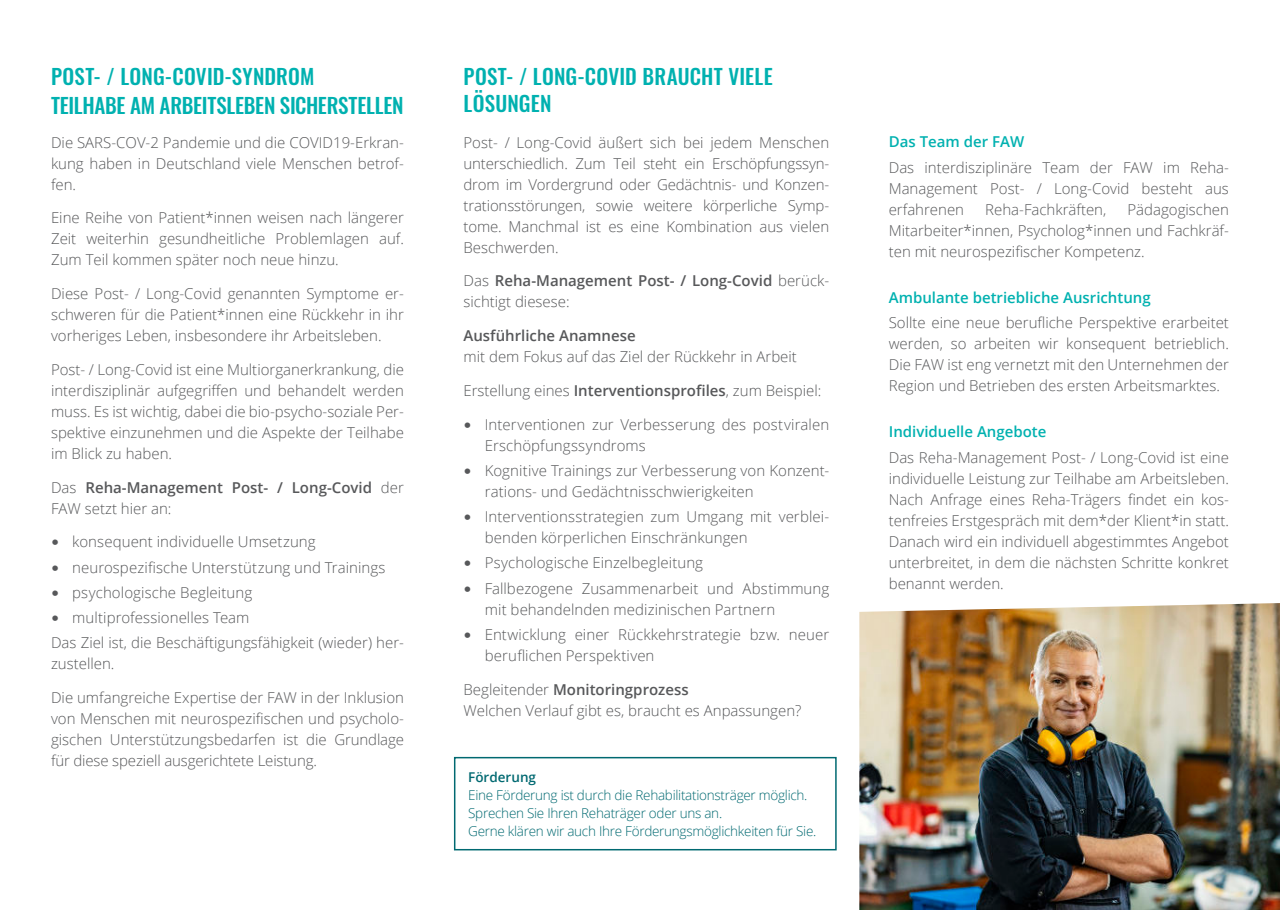
<style>
.page{position:relative;width:1280px;height:910px;background:#fff}
.page>*{position:absolute;margin:0;border:0;box-sizing:border-box;transform-origin:0 0}
.t1{font:500 21px/29.1px "Oswald";color:#00b1b0}
.t2{font:300 15px/21px "Open Sans";color:#57585a;text-align:justify}
.t3{font:600 15px/21px "Open Sans";color:#57585a}
.t4{font:600 15px "Open Sans";color:#00b1b0}
.t5{font:300 13.5px/18px "Open Sans";letter-spacing:-.02em;color:#006971}
.t6{font:600 13.5px "Open Sans";color:#006971}
.s1{font-weight:300}
.s2{font-weight:600}
.s3{font-family:"Verdana";font-weight:400}
</style>
<div class="page">
<div style="left:454px;top:757px;width:383px;height:93px;border:2px solid #006971"></div>
<img style="left:859px;top:603px;width:421px;height:307px">
<h1 class="t1" style="left:51px;top:63px;width:354px">POST- / LONG-COVID-SYNDROM<br>TEILHABE AM ARBEITSLEBEN SICHERSTELLEN</h1>
<h1 class="t1" style="left:463px;top:64px;width:311px;line-height:27px">POST- / LONG-COVID BRAUCHT VIELE<br>LÖSUNGEN</h1>
<p class="t2" style="left:463px;top:133px;width:367px">Post- / Long-Covid äußert sich bei jedem Menschen unterschiedlich. Zum Teil steht ein Erschöpfungssyn&shy;drom im Vordergrund oder Gedächtnis- und Konzen&shy;trationsstörungen, sowie weitere körperliche Symp&shy;tome. Manchmal ist es eine Kombination aus vielen Beschwerden.</p>
<p class="t3" style="left:463px;top:272px;width:367px"><span class="s1">Das</span> Reha-Management Post- / Long-Covid <span class="s1">berück&shy;sichtigt diesese:</span></p>
<p class="t3" style="left:463px;top:327px;width:174px">Ausführliche Anamnese</p>
<p class="t2" style="left:463px;top:348px;width:335px">mit dem Fokus auf das Ziel der Rückkehr in Arbeit</p>
<p class="t2" style="left:463px;top:381px;width:359px">Erstellung eines <span class="s2">Interventionsprofiles</span>, zum Beispiel:</p>
<p class="t2" style="left:485px;top:415px;width:346px;text-indent:-21px"><span class="s3">•</span> Interventionen zur Verbesserung des postviralen<br>Erschöpfungssyndroms</p>
<p class="t2" style="left:485px;top:461px;width:346px;text-indent:-21px"><span class="s3">•</span> Kognitive Trainings zur Verbesserung von Konzent&shy;rations- und Gedächtnisschwierigkeiten</p>
<p class="t2" style="left:485px;top:508px;width:346px;text-indent:-21px"><span class="s3">•</span> Interventionsstrategien zum Umgang mit verblei&shy;benden körperlichen Einschränkungen</p>
<p class="t2" style="left:463px;top:554px;width:241px"><span class="s3">•</span> Psychologische Einzelbegleitung</p>
<p class="t2" style="left:485px;top:579px;width:346px;text-indent:-21px"><span class="s3">•</span> Fallbezogene Zusammenarbeit und Abstimmung mit behandelnden medizinischen Partnern</p>
<p class="t2" style="left:485px;top:625px;width:346px;text-indent:-21px"><span class="s3">•</span> Entwicklung einer Rückkehrstrategie bzw. neuer beruflichen Perspektiven</p>
<p class="t2" style="left:463px;top:680px;width:339px">Begleitender <span class="s2">Monitoringprozess<br></span>Welchen Verlauf gibt es, braucht es Anpassungen?</p>
<p class="t2" style="left:51px;top:133px;width:354px">Die SARS-COV-2 Pandemie und die COVID19-Erkran&shy;kung haben in Deutschland viele Menschen betrof&shy;fen.</p>
<p class="t2" style="left:51px;top:209px;width:354px">Eine Reihe von Patient*innen weisen nach längerer Zeit weiterhin gesundheitliche Problemlagen auf.<br>Zum Teil kommen später noch neue hinzu.</p>
<p class="t2" style="left:51px;top:285px;width:354px">Diese Post- / Long-Covid genannten Symptome er&shy;schweren für die Patient*innen eine Rückkehr in ihr vorheriges Leben, insbesondere ihr Arbeitsleben.</p>
<p class="t2" style="left:51px;top:360px;width:354px">Post- / Long-Covid ist eine Multiorganerkrankung, die interdisziplinär aufgegriffen und behandelt werden muss. Es ist wichtig, dabei die bio-psycho-soziale Per&shy;spektive einzunehmen und die Aspekte der Teilhabe im Blick zu haben.</p>
<p class="t3" style="left:51px;top:478px;width:354px"><span class="s1">Das</span> Reha-Management Post- / Long-Covid <span class="s1">der<br>FAW setzt hier an:</span></p>
<p class="t2" style="left:51px;top:533px;width:266px"><span class="s3">•</span> konsequent individuelle Umsetzung</p>
<p class="t2" style="left:51px;top:556px;width:336px"><span class="s3">•</span> neurospezifische Unterstützung und Trainings</p>
<p class="t2" style="left:51px;top:583px;width:203px"><span class="s3">•</span> psychologische Begleitung</p>
<p class="t2" style="left:51px;top:606px;width:354px;line-height:25.2px"><span class="s3">•</span> multiprofessionelles Team<br>Das Ziel ist, die Beschäftigungsfähigkeit (wieder) her-</p>
<p class="t2" style="left:51px;top:655px;width:65px">zustellen.</p>
<p class="t2" style="left:51px;top:687px;width:354px">Die umfangreiche Expertise der FAW in der Inklusion von Menschen mit neurospezifischen und psycholo&shy;gischen Unterstützungsbedarfen ist die Grundlage für diese speziell ausgerichtete Leistung.</p>
<p class="t6" style="left:468px;top:771px;width:69px">Förderung</p>
<p class="t5" style="left:468px;top:787px;width:350px">Eine Förderung ist durch die Rehabilitationsträger möglich.<br>Sprechen Sie Ihren Rehaträger oder uns an.<br>Gerne klären wir auch Ihre Förderungsmöglichkeiten für Sie.</p>
<p class="t4" style="left:889px;top:136px;width:137px">Das Team der FAW</p>
<p class="t2" style="left:889px;top:156px;width:342px">Das interdisziplinäre Team der FAW im Reha-Management Post- / Long-Covid besteht aus erfahrenen</p>
<p class="t2" style="left:985px;top:200px;width:123px">Reha-Fachkräften,</p>
<p class="t2" style="left:889px;top:200px;width:342px;text-indent:239px">Pädagogischen Mitarbeiter*innen, Psycholog*innen und Fachkräf&shy;ten mit neurospezifischer Kompetenz.</p>
<p class="t4" style="left:889px;top:291px;width:263px">Ambulante betriebliche Ausrichtung</p>
<p class="t2" style="left:889px;top:312px;width:342px">Sollte eine neue berufliche Perspektive erarbeitet werden, so arbeiten wir konsequent betrieblich.<br>Die FAW ist eng vernetzt mit den Unternehmen der Region und Betrieben des ersten Arbeitsmarktes.</p>
<p class="t4" style="left:889px;top:426px;width:159px">Individuelle Angebote</p>
<p class="t2" style="left:889px;top:448px;width:342px">Das Reha-Management Post- / Long-Covid ist eine individuelle Leistung zur Teilhabe am Arbeitsleben.<br>Nach Anfrage eines Reha-Trägers findet ein kos&shy;tenfreies Erstgespräch mit dem*der Klient*in statt.<br>Danach wird ein individuell abgestimmtes Angebot unterbreitet, in dem die nächsten Schritte konkret benannt werden.</p>
</div>
